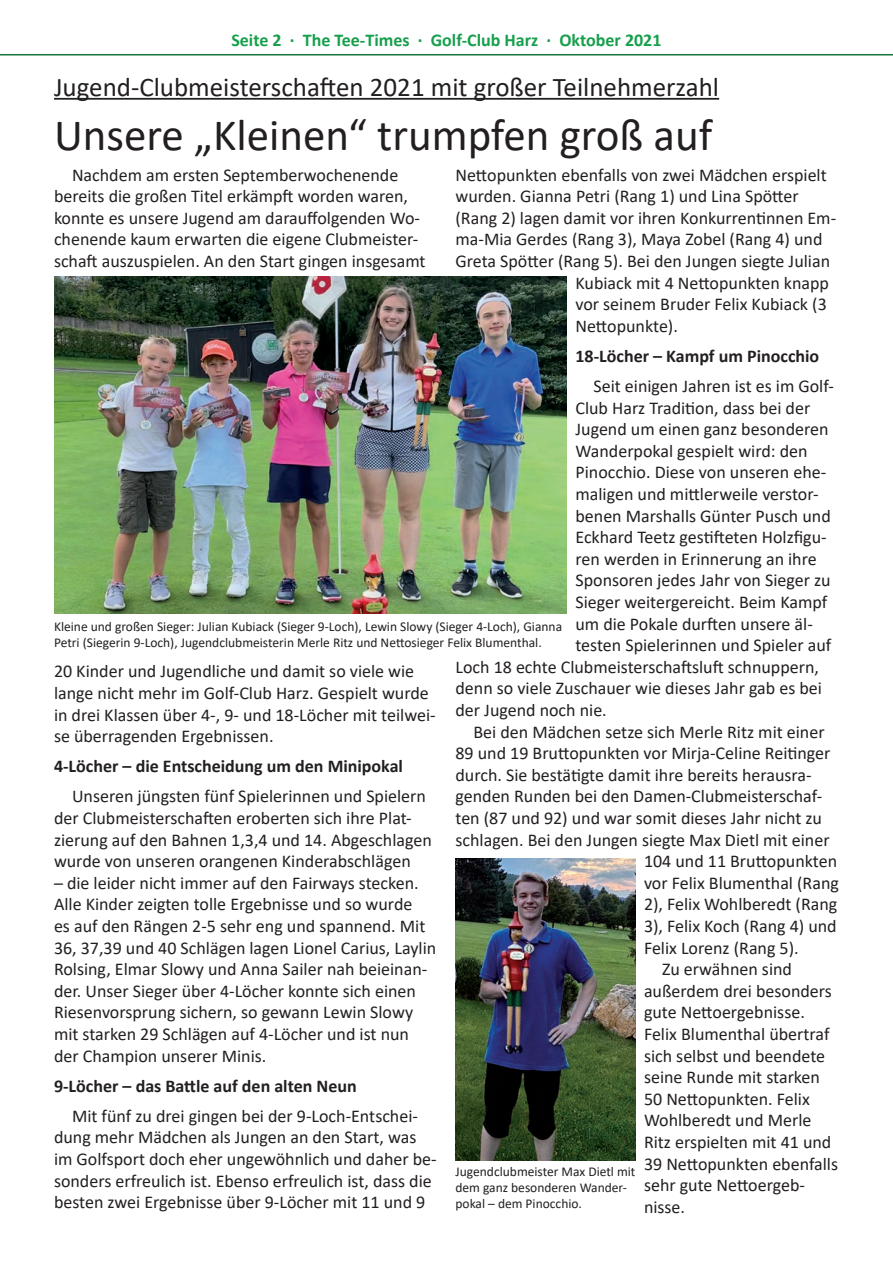
<style>
.page{position:relative;width:893px;height:1263px;background:#fff}
.page>*{position:absolute;margin:0;border:0;box-sizing:border-box;transform-origin:0 0}
.t1{font:45px "Calibri";color:#231f20}
.t2{font:27px "Calibri";color:#231f20}
.t3{font:18px/21.6px "Calibri";color:#231f20}
.t4{font:700 18px "Calibri";color:#231f20}
.t5{font:700 18px "Calibri";color:#189f4d}
.t6{font:13.5px/16.2px "Calibri";color:#231f20}
</style>
<div class="page">
<hr style="left:0;top:54px;width:893px;height:2px;background:#18733a">
<hr style="left:54px;top:98px;width:665px;height:2px;background:#231f20">
<img style="left:54px;top:276px;width:513px;height:337px">
<img style="left:455px;top:858px;width:180px;height:303px">
<p class="t5" style="left:231px;top:27px;width:432px">Seite 2 · The Tee-Times · Golf-Club Harz · Oktober 2021</p>
<h2 class="t2" style="left:54px;top:68px;width:667px">Jugend-Clubmeisterschaften 2021 mit großer Teilnehmerzahl</h2>
<h1 class="t1" style="left:54px;top:104px;width:660px">Unsere „Kleinen“ trumpfen groß auf</h1>
<p class="t3" style="left:54px;top:163px;width:373px;text-indent:18px">Nachdem am ersten Septemberwochenende bereits die großen Titel erkämpft worden waren, konnte es unsere Jugend am darauffolgenden Wo&shy;chenende kaum erwarten die eigene Clubmeister&shy;schaft auszuspielen. An den Start gingen insgesamt</p>
<p class="t3" style="left:455px;top:163px;width:373px">Nettopunkten ebenfalls von zwei Mädchen erspielt</p>
<p class="t3" style="left:455px;top:185px;width:345px">wurden. Gianna Petri (Rang 1) und Lina Spötter</p>
<p class="t3" style="left:455px;top:206px;width:382px">(Rang 2) lagen damit vor ihren Konkurrentinnen Em-</p>
<p class="t3" style="left:455px;top:228px;width:368px">ma-Mia Gerdes (Rang 3), Maya Zobel (Rang 4) und</p>
<p class="t3" style="left:455px;top:250px;width:376px">Greta Spötter (Rang 5). Bei den Jungen siegte Julian</p>
<p class="t3" style="left:575px;top:271px;width:255px">Kubiack mit 4 Nettopunkten knapp</p>
<p class="t3" style="left:575px;top:293px;width:253px">vor seinem Bruder Felix Kubiack (3</p>
<p class="t3" style="left:575px;top:314px;width:104px">Nettopunkte).</p>
<p class="t4" style="left:575px;top:343px;width:245px">18-Löcher – Kampf um Pinocchio</p>
<p class="t3" style="left:593px;top:375px;width:242px">Seit einigen Jahren ist es im Golf-</p>
<p class="t3" style="left:575px;top:396px;width:236px">Club Harz Tradition, dass bei der</p>
<p class="t3" style="left:575px;top:418px;width:255px">Jugend um einen ganz besonderen</p>
<p class="t3" style="left:575px;top:439px;width:234px">Wanderpokal gespielt wird: den</p>
<p class="t3" style="left:575px;top:461px;width:252px">Pinocchio. Diese von unseren ehe-</p>
<p class="t3" style="left:575px;top:483px;width:245px">maligen und mittlerweile verstor-</p>
<p class="t3" style="left:575px;top:504px;width:257px">benen Marshalls Günter Pusch und</p>
<p class="t3" style="left:575px;top:526px;width:253px">Eckhard Teetz gestifteten Holzfigu-</p>
<p class="t3" style="left:575px;top:547px;width:243px">ren werden in Erinnerung an ihre</p>
<p class="t3" style="left:575px;top:569px;width:257px">Sponsoren jedes Jahr von Sieger zu</p>
<p class="t3" style="left:575px;top:591px;width:253px">Sieger weitergereicht. Beim Kampf</p>
<p class="t3" style="left:575px;top:612px;width:239px">um die Pokale durften unsere äl-</p>
<p class="t3" style="left:575px;top:634px;width:257px">testen Spielerinnen und Spieler auf</p>
<p class="t3" style="left:455px;top:655px;width:365px">Loch 18 echte Clubmeisterschaftsluft schnuppern,</p>
<p class="t3" style="left:455px;top:677px;width:368px">denn so viele Zuschauer wie dieses Jahr gab es bei</p>
<p class="t3" style="left:455px;top:699px;width:153px">der Jugend noch nie.</p>
<p class="t3" style="left:473px;top:720px;width:353px">Bei den Mädchen setze sich Merle Ritz mit einer</p>
<p class="t3" style="left:455px;top:742px;width:377px">89 und 19 Bruttopunkten vor Mirja-Celine Reitinger</p>
<p class="t3" style="left:455px;top:763px;width:358px">durch. Sie bestätigte damit ihre bereits herausra-</p>
<p class="t3" style="left:455px;top:785px;width:368px">genden Runden bei den Damen-Clubmeisterschaf-</p>
<p class="t3" style="left:455px;top:807px;width:368px">ten (87 und 92) und war somit dieses Jahr nicht zu</p>
<p class="t3" style="left:455px;top:828px;width:376px">schlagen. Bei den Jungen siegte Max Dietl mit einer</p>
<p class="t3" style="left:644px;top:850px;width:195px">104 und 11 Bruttopunkten</p>
<p class="t3" style="left:644px;top:871px;width:196px">vor Felix Blumenthal (Rang</p>
<p class="t3" style="left:644px;top:893px;width:195px">2), Felix Wohlberedt (Rang</p>
<p class="t3" style="left:644px;top:915px;width:194px">3), Felix Koch (Rang 4) und</p>
<p class="t3" style="left:644px;top:936px;width:156px">Felix Lorenz (Rang 5).</p>
<p class="t3" style="left:662px;top:958px;width:132px">Zu erwähnen sind</p>
<p class="t3" style="left:644px;top:979px;width:189px">außerdem drei besonders</p>
<p class="t3" style="left:644px;top:1001px;width:162px">gute Nettoergebnisse.</p>
<p class="t3" style="left:644px;top:1023px;width:187px">Felix Blumenthal übertraf</p>
<p class="t3" style="left:644px;top:1044px;width:183px">sich selbst und beendete</p>
<p class="t3" style="left:644px;top:1066px;width:177px">seine Runde mit starken</p>
<p class="t3" style="left:644px;top:1087px;width:167px">50 Nettopunkten. Felix</p>
<p class="t3" style="left:644px;top:1109px;width:169px">Wohlberedt und Merle</p>
<p class="t3" style="left:644px;top:1131px;width:189px">Ritz erspielten mit 41 und</p>
<p class="t3" style="left:644px;top:1152px;width:196px">39 Nettopunkten ebenfalls</p>
<p class="t3" style="left:644px;top:1174px;width:163px">sehr gute Nettoergeb-</p>
<p class="t3" style="left:644px;top:1195px;width:43px">nisse.</p>
<p class="t6" style="left:54px;top:618px;width:510px">Kleine und großen Sieger: Julian Kubiack (Sieger 9-Loch), Lewin Slowy (Sieger 4-Loch), Gianna<br>Petri (Siegerin 9-Loch), Jugendclubmeisterin Merle Ritz und Nettosieger Felix Blumenthal.</p>
<p class="t3" style="left:54px;top:660px;width:383px">20 Kinder und Jugendliche und damit so viele wie lange nicht mehr im Golf-Club Harz. Gespielt wurde in drei Klassen über 4-, 9- und 18-Löcher mit teilwei&shy;se überragenden Ergebnissen.</p>
<p class="t4" style="left:54px;top:754px;width:350px">4-Löcher – die Entscheidung um den Minipokal</p>
<p class="t3" style="left:54px;top:785px;width:379px;text-indent:18px">Unseren jüngsten fünf Spielerinnen und Spielern der Clubmeisterschaften eroberten sich ihre Plat&shy;zierung auf den Bahnen 1,3,4 und 14. Abgeschlagen wurde von unseren orangenen Kinderabschlägen</p>
<p class="t3" style="left:54px;top:871px;width:384px">– die leider nicht immer auf den Fairways stecken.<br>Alle Kinder zeigten tolle Ergebnisse und so wurde<br>es auf den Rängen 2-5 sehr eng und spannend. Mit 36, 37,39 und 40 Schlägen lagen Lionel Carius, Laylin Rolsing, Elmar Slowy und Anna Sailer nah beieinan&shy;der. Unser Sieger über 4-Löcher konnte sich einen Riesenvorsprung sichern, so gewann Lewin Slowy mit starken 29 Schlägen auf 4-Löcher und ist nun der Champion unserer Minis.</p>
<p class="t4" style="left:54px;top:1073px;width:304px">9-Löcher – das Battle auf den alten Neun</p>
<p class="t3" style="left:54px;top:1104px;width:384px;text-indent:18px">Mit fünf zu drei gingen bei der 9-Loch-Entschei&shy;dung mehr Mädchen als Jungen an den Start, was im Golfsport doch eher ungewöhnlich und daher be&shy;sonders erfreulich ist. Ebenso erfreulich ist, dass die besten zwei Ergebnisse über 9-Löcher mit 11 und 9</p>
<p class="t6" style="left:455px;top:1163px;width:182px">Jugendclubmeister Max Dietl mit dem ganz besonderen Wander&shy;pokal – dem Pinocchio.</p>
</div>
